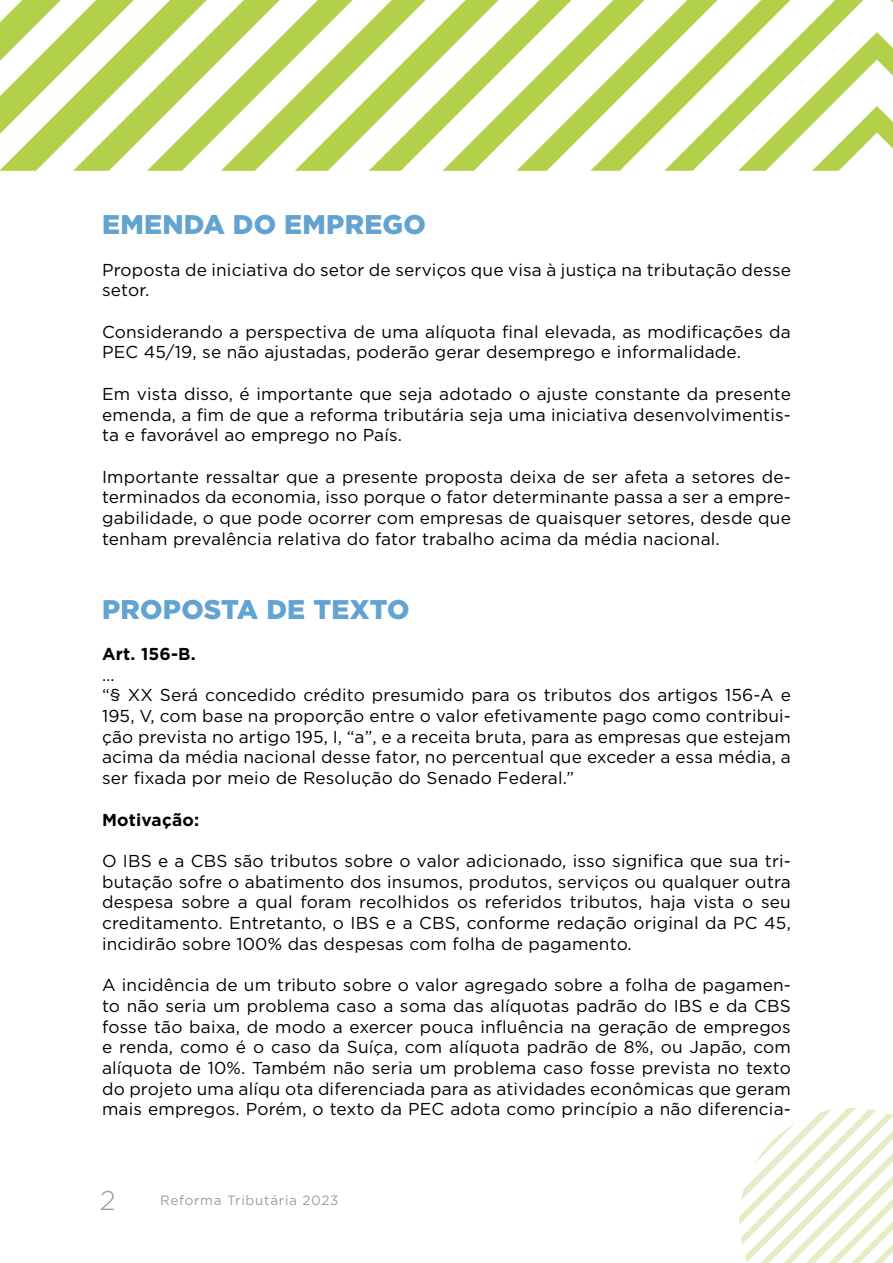
<style>
.page{position:relative;width:893px;height:1263px;background:#fff}
.page>*{position:absolute;margin:0;border:0;box-sizing:border-box;transform-origin:0 0}
.t1{font:900 27px "Gotham";letter-spacing:.01em;color:#63a3d0}
.t2{font:900 27px "Gotham";letter-spacing:.01em;color:#62a3d2}
.t3{font:300 27px "Gotham";color:#9d9d9c}
.t4{font:17.25px/20.7px "Gotham";letter-spacing:.01em;color:#000;text-align:justify}
.t5{font:700 17.25px "Gotham";letter-spacing:.01em;color:#000}
.t6{font:13.5px "Gotham";letter-spacing:.05em;color:#9d9d9c}
</style>
<div class="page">
<svg style="left:739px;top:1108px;width:154px;height:155px"></svg>
<svg style="left:0;top:0;width:893px;height:171px"></svg>
<h1 class="t1" style="left:102px;top:206px;width:325px">EMENDA DO EMPREGO</h1>
<p class="t4" style="left:102px;top:259px;width:690px">Proposta de iniciativa do setor de serviços que visa à justiça na tributação desse setor.</p>
<p class="t4" style="left:102px;top:321px;width:690px">Considerando a perspectiva de uma alíquota final elevada, as modificações da<br>PEC 45/19, se não ajustadas, poderão gerar desemprego e informalidade.</p>
<p class="t4" style="left:102px;top:383px;width:690px">Em vista disso, é importante que seja adotado o ajuste constante da presente emenda, a fim de que a reforma tributária seja uma iniciativa desenvolvimentis&shy;ta e favorável ao emprego no País.</p>
<p class="t4" style="left:102px;top:466px;width:690px">Importante ressaltar que a presente proposta deixa de ser afeta a setores de&shy;terminados da economia, isso porque o fator determinante passa a ser a empre&shy;gabilidade, o que pode ocorrer com empresas de quaisquer setores, desde que tenham prevalência relativa do fator trabalho acima da média nacional.</p>
<h1 class="t2" style="left:102px;top:590px;width:309px">PROPOSTA DE TEXTO</h1>
<p class="t5" style="left:102px;top:642px;width:95px">Art. 156-B.</p>
<p class="t4" style="left:102px;top:664px;width:690px;text-align:left">…<br>“§ XX Será concedido crédito presumido para os tributos dos artigos 156-A e 195, V, com base na proporção entre o valor efetivamente pago como contribui&shy;ção prevista no artigo 195, I, “a”, e a receita bruta, para as empresas que estejam acima da média nacional desse fator, no percentual que exceder a essa média, a ser fixada por meio de Resolução do Senado Federal.”</p>
<p class="t5" style="left:102px;top:808px;width:99px">Motivação:</p>
<p class="t4" style="left:102px;top:850px;width:690px">O IBS e a CBS são tributos sobre o valor adicionado, isso significa que sua tri&shy;butação sofre o abatimento dos insumos, produtos, serviços ou qualquer outra despesa sobre a qual foram recolhidos os referidos tributos, haja vista o seu creditamento. Entretanto, o IBS e a CBS, conforme redação original da PC 45, incidirão sobre 100% das despesas com folha de pagamento.</p>
<p class="t4" style="left:102px;top:974px;width:690px">A incidência de um tributo sobre o valor agregado sobre a folha de pagamen&shy;to não seria um problema caso a soma das alíquotas padrão do IBS e da CBS fosse tão baixa, de modo a exercer pouca influência na geração de empregos e renda, como é o caso da Suíça, com alíquota padrão de 8%, ou Japão, com alíquota de 10%. Também não seria um problema caso fosse prevista no texto do projeto uma alíqu ota diferenciada para as atividades econômicas que geram mais empregos. Porém, o texto da PEC adota como princípio a não diferencia-</p>
<h1 class="t3" style="left:100px;top:1183px;width:17px">2</h1>
<p class="t6" style="left:160px;top:1191px;width:180px">Reforma Tributária 2023</p>
</div>
